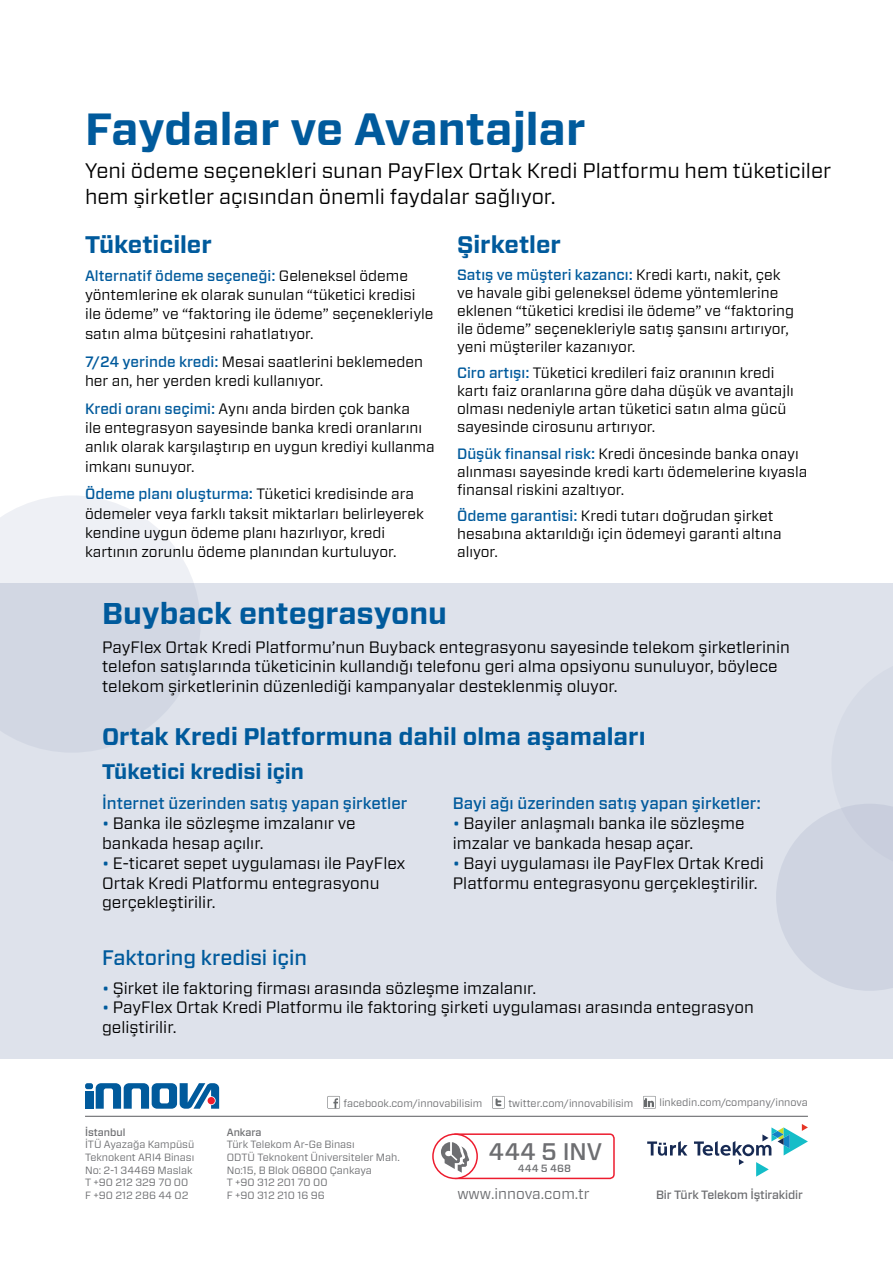
<style>
.page{position:relative;width:893px;height:1263px;background:#fff}
.page>*{position:absolute;margin:0;border:0;box-sizing:border-box;transform-origin:0 0}
.t1{font:700 45px "Vitesse Sans";color:#005a9c}
.t2{font:700 30px "Vitesse Sans";color:#005a9c}
.t3{font:700 24px "Vitesse Sans";color:#005a9c}
.t4{font:500 24px "Vitesse Sans";color:#6d6e71}
.t5{font:21px/25.2px "Vitesse Sans";color:#000}
.t6{font:500 21px "Vitesse Sans";color:#005a9c}
.t7{font:700 21px "Vitesse Sans";color:#005a9c}
.t8{font:16.5px/19.8px "Vitesse Sans";color:#000}
.t9{font:500 16.5px "Vitesse Sans";color:#005a9c}
.t10{font:15px/18px "Vitesse Sans";color:#000}
.t11{font:15px "Vitesse Sans";color:#6d6e71}
.t12{font:500 12px "Vitesse Sans";letter-spacing:-.01em;color:#6d6e71}
.t13{font:10.5px/12.6px "Vitesse Sans";color:#6d6e71}
.t14{font:500 10.5px "Vitesse Sans";color:#6d6e71}
.s1{font-weight:500;color:#005a9c}
.s2{font-size:15px;color:#005a9c}
</style>
<div class="page">
<div style="left:0;top:583px;width:893px;height:476px;background:#dee2eb"></div>
<div style="left:85px;top:1083px;width:8px;height:6px;background:#005a9c;border-radius:2px"></div>
<div style="left:85px;top:1091px;width:8px;height:18px;background:#005a9c"></div>
<svg style="left:96px;top:1083px;width:123px;height:26px"></svg>
<hr style="left:85px;top:1116px;width:723px;height:1px;background:#6d6e71">
<svg style="left:433px;top:1134px;width:44px;height:44px"></svg>
<div style="left:432px;top:1133px;width:46px;height:46px;border:2px solid #ed1c2e;border-radius:50%"></div>
<svg style="left:441px;top:1133px;width:174px;height:47px"></svg>
<svg style="left:647px;top:1124px;width:161px;height:53px"></svg>
<svg style="left:643px;top:1096px;width:13px;height:13px"></svg>
<svg style="left:492px;top:1096px;width:13px;height:13px"></svg>
<svg style="left:327px;top:1096px;width:13px;height:13px"></svg>
<svg style="left:0;top:496px;width:200px;height:256px;fill:#d2d7e3"></svg>
<svg style="left:776px;top:803px;width:117px;height:188px"></svg>
<h1 class="t1" style="left:85px;top:99px;width:502px">Faydalar ve Avantajlar</h1>
<h3 class="t5" style="left:85px;top:158px;width:748px">Yeni ödeme seçenekleri sunan PayFlex Ortak Kredi Platformu hem tüketiciler hem şirketler açısından önemli faydalar sağlıyor.</h3>
<h3 class="t3" style="left:85px;top:229px;width:128px">Tüketiciler</h3>
<p class="t10" style="left:85px;top:266px;width:350px;line-height:19.4px"><span class="s1">Alternatif ödeme seçeneği:</span> Geleneksel ödeme yöntemlerine ek olarak sunulan “tüketici kredisi ile ödeme” ve “faktoring ile ödeme” seçenekleriyle satın alma bütçesini rahatlatıyor.</p>
<p class="t10" style="left:85px;top:351px;width:339px;line-height:19.4px"><span class="s1">7/24 yerinde kredi:</span> Mesai saatlerini beklemeden her an, her yerden kredi kullanıyor.</p>
<p class="t10" style="left:85px;top:398px;width:351px;line-height:19.4px"><span class="s1">Kredi oranı seçimi:</span> Aynı anda birden çok banka<br>ile entegrasyon sayesinde banka kredi oranlarını anlık olarak karşılaştırıp en uygun krediyi kullanma imkanı sunuyor.</p>
<p class="t10" style="left:85px;top:484px;width:340px;line-height:19.4px"><span class="s1">Ödeme planı oluşturma:</span> Tüketici kredisinde ara ödemeler veya farklı taksit miktarları belirleyerek kendine uygun ödeme planı hazırlıyor, kredi kartının zorunlu ödeme planından kurtuluyor.</p>
<h3 class="t3" style="left:457px;top:229px;width:105px">Şirketler</h3>
<p class="t10" style="left:457px;top:265px;width:338px"><span class="s1">Satış ve müşteri kazancı:</span> Kredi kartı, nakit, çek ve havale gibi geleneksel ödeme yöntemlerine eklenen “tüketici kredisi ile ödeme” ve “faktoring ile ödeme” seçenekleriyle satış şansını artırıyor, yeni müşteriler kazanıyor.</p>
<p class="t10" style="left:457px;top:364px;width:338px"><span class="s1">Ciro artışı:</span> Tüketici kredileri faiz oranının kredi kartı faiz oranlarına göre daha düşük ve avantajlı olması nedeniyle artan tüketici satın alma gücü sayesinde cirosunu artırıyor.</p>
<p class="t10" style="left:457px;top:444px;width:352px"><span class="s1">Düşük finansal risk:</span> Kredi öncesinde banka onayı alınması sayesinde kredi kartı ödemelerine kıyasla finansal riskini azaltıyor.</p>
<p class="t10" style="left:457px;top:507px;width:326px"><span class="s1">Ödeme garantisi:</span> Kredi tutarı doğrudan şirket hesabına aktarıldığı için ödemeyi garanti altına alıyor.</p>
<h2 class="t2" style="left:102px;top:594px;width:346px">Buyback entegrasyonu</h2>
<p class="t8" style="left:102px;top:637px;width:689px">PayFlex Ortak Kredi Platformu’nun Buyback entegrasyonu sayesinde telekom şirketlerinin telefon satışlarında tüketicinin kullandığı telefonu geri alma opsiyonu sunuluyor, böylece telekom şirketlerinin düzenlediği kampanyalar desteklenmiş oluyor.</p>
<h3 class="t3" style="left:102px;top:721px;width:545px">Ortak Kredi Platformuna dahil olma aşamaları</h3>
<h3 class="t7" style="left:102px;top:758px;width:203px">Tüketici kredisi için</h3>
<p class="t9" style="left:102px;top:793px;width:307px">İnternet üzerinden satış yapan şirketler</p>
<p class="t8" style="left:102px;top:813px;width:255px"><span class="s2">•</span> Banka ile sözleşme imzalanır ve bankada hesap açılır.</p>
<p class="t8" style="left:102px;top:853px;width:305px"><span class="s2">•</span> E-ticaret sepet uygulaması ile PayFlex<br>Ortak Kredi Platformu entegrasyonu gerçekleştirilir.</p>
<p class="t9" style="left:453px;top:793px;width:310px">Bayi ağı üzerinden satış yapan şirketler:</p>
<p class="t8" style="left:453px;top:813px;width:293px"><span class="s2">•</span> Bayiler anlaşmalı banka ile sözleşme imzalar ve bankada hesap açar.</p>
<p class="t8" style="left:453px;top:853px;width:313px"><span class="s2">•</span> Bayi uygulaması ile PayFlex Ortak Kredi<br>Platformu entegrasyonu gerçekleştirilir.</p>
<h3 class="t6" style="left:102px;top:944px;width:206px">Faktoring kredisi için</h3>
<p class="t8" style="left:102px;top:978px;width:436px"><span class="s2">•</span> Şirket ile faktoring firması arasında sözleşme imzalanır.</p>
<p class="t8" style="left:102px;top:997px;width:653px"><span class="s2">•</span> PayFlex Ortak Kredi Platformu ile faktoring şirketi uygulaması arasında entegrasyon geliştirilir.</p>
<p class="t14" style="left:85px;top:1125px;width:42px">İstanbul</p>
<p class="t13" style="left:85px;top:1138px;width:111px">İTÜ Ayazağa Kampüsü<br>Teknokent ARI4 Binası<br>No: 2-1 34469 Maslak<br>T +90 212 329 70 00<br>F +90 212 286 44 02</p>
<p class="t13" style="left:344px;top:1096px;width:140px">facebook.com/innovabilisim</p>
<p class="t13" style="left:508px;top:1096px;width:126px">twitter.com/innovabilisim</p>
<p class="t13" style="left:659px;top:1096px;width:150px">linkedin.com/company/innova</p>
<p class="t14" style="left:227px;top:1125px;width:36px">Ankara</p>
<p class="t13" style="left:227px;top:1138px;width:174px">Türk Telekom Ar-Ge Binası<br>ODTÜ Teknokent Üniversiteler Mah.<br>No:15, B Blok 06800 Çankaya<br>T +90 312 201 70 00<br>F +90 312 210 16 96</p>
<h3 class="t4" style="left:488px;top:1135px;width:115px">444 5 INV</h3>
<p class="t14" style="left:518px;top:1161px;width:55px">444 5 468</p>
<p class="t11" style="left:457px;top:1184px;width:134px">www.innova.com.tr</p>
<p class="t12" style="left:656px;top:1187px;width:148px">Bir Türk Telekom İştirakidir</p>
</div>
